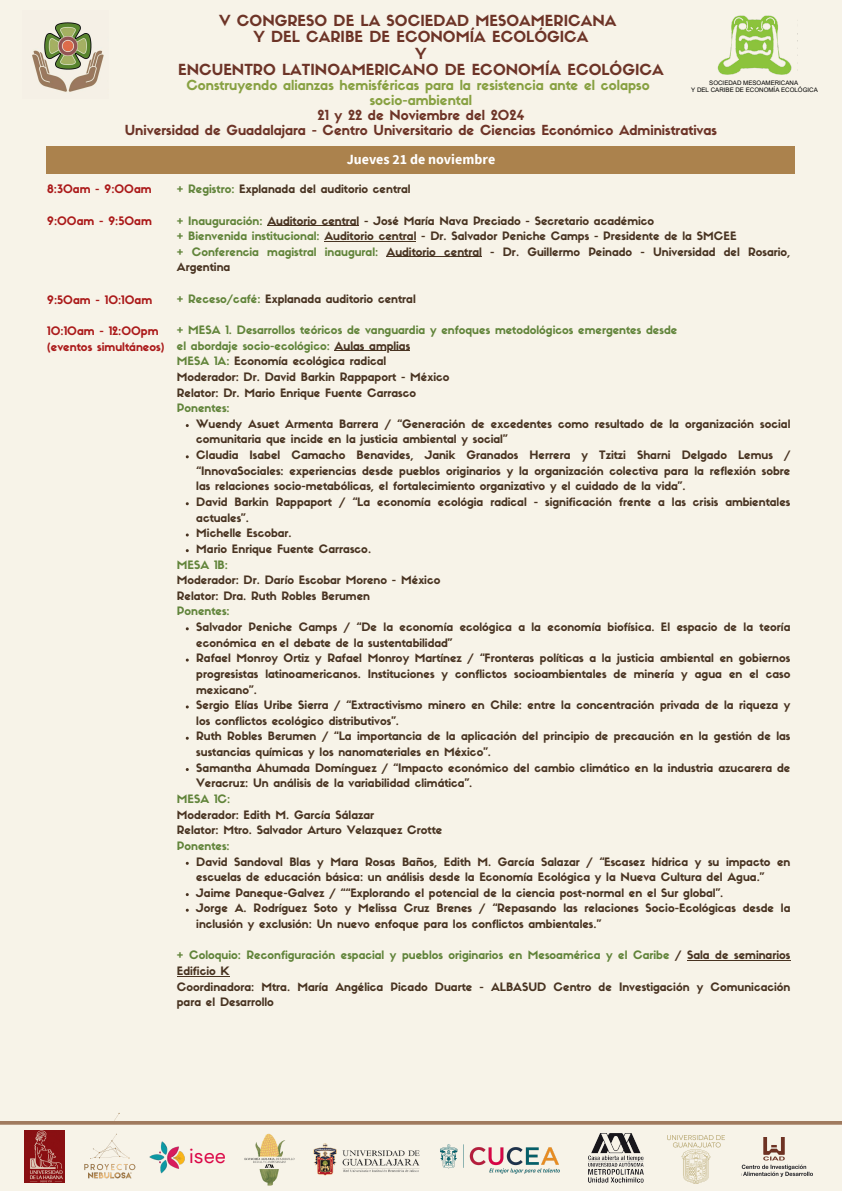
<style>
.page{position:relative;width:842px;height:1191px;background:#fff}
.page>*{position:absolute;margin:0;border:0;box-sizing:border-box;transform-origin:0 0}
.t1{font:19.6px "DM Sans";color:#db0747}
.t2{font:15px/16.5px "Sifonn Basic";color:#6d3427;text-align:center}
.t3{font:700 14px "Source Sans Pro";color:#fff}
.t4{font:13.6px/15px "Sifonn Basic";color:#6d3427;text-align:center}
.t5{font:13.6px/15px "Sifonn Basic";color:#88a142;text-align:center}
.t6{font:11.5px/15.8px "Sifonn Basic";color:#ab1a1a}
.t7{font:11.4px/15.6px "Sifonn Basic";color:#483321}
.t8{font:11.4px/15.6px "Sifonn Basic";color:#61843a}
.t9{font:6.2px "Arial MT Pro";color:#000}
.s1{color:#61843a}
.s2{color:#483321}
</style>
<div class="page">
<div style="left:0;top:0;width:842px;height:1190px;background:#f7f3e8"></div>
<div style="left:47px;top:146px;width:748px;height:27px;background:#ab824d"></div>
<hr style="left:267px;top:225px;width:92px;height:1px;background:#483321">
<hr style="left:324px;top:241px;width:92px;height:1px;background:#483321">
<hr style="left:386px;top:256px;width:96px;height:1px;background:#483321">
<hr style="left:335px;top:350px;width:75px;height:1px;background:#483321">
<hr style="left:687px;top:960px;width:103px;height:1px;background:#483321">
<hr style="left:177px;top:975px;width:53px;height:1px;background:#483321">
<img style="left:32px;top:22px;width:72px;height:70px">
<img style="left:717px;top:15px;width:81px;height:60px">
<svg style="left:0;top:1121px;width:842px;height:63px"></svg>
<img style="left:439px;top:1143px;width:122px;height:32px">
<img style="left:742px;top:1137px;width:70px;height:39px">
<img style="left:75px;top:1130px;width:67px;height:52px">
<img style="left:312px;top:1138px;width:109px;height:39px">
<img style="left:586px;top:1127px;width:58px;height:57px">
<img style="left:24px;top:1130px;width:41px;height:52px">
<img style="left:667px;top:1135px;width:58px;height:48px">
<img style="left:149px;top:1138px;width:39px;height:35px">
<img style="left:241px;top:1131px;width:57px;height:55px">
<h2 class="t2" style="left:178px;top:14px;width:487px">V CONGRESO DE LA SOCIEDAD MESOAMERICANA<br>Y DEL CARIBE DE ECONOMÍA ECOLÓGICA<br>Y<br>ENCUENTRO LATINOAMERICANO DE ECONOMÍA ECOLÓGICA</h2>
<p class="t5" style="left:186px;top:79px;width:465px">Construyendo alianzas hemisféricas para la resistencia ante el colapso socio-ambiental</p>
<p class="t4" style="left:125px;top:109px;width:594px">21 y 22 de Noviembre del 2024<br>Universidad de Guadalajara - Centro Universitario de Ciencias Económico Administrativas</p>
<p class="t3" style="left:347px;top:150px;width:150px">Jueves 21 de noviembre</p>
<p class="t6" style="left:47px;top:182px;width:106px">8:30am - 9:00am</p>
<p class="t6" style="left:47px;top:214px;width:106px">9:00am - 9:50am</p>
<p class="t9" style="left:709px;top:81px;width:90px">SOCIEDAD MESOAMERICANA</p>
<p class="t9" style="left:691px;top:88px;width:128px">Y DEL CARIBE DE ECONOMÍA ECOLÓGICA</p>
<h3 class="t7" style="left:177px;top:183px;width:235px"><span class="s1">+ Registro:</span> Explanada del auditorio central</h3>
<h3 class="t7" style="left:177px;top:214px;width:615px"><span class="s1">+ Inauguración:</span> Auditorio central - José María Nava Preciado - Secretario académico<br><span class="s1">+ Bienvenida institucional:</span> Auditorio central - Dr. Salvador Peniche Camps - Presidente de la SMCEE<br><span class="s1">+ Conferencia magistral inaugural:</span> Auditorio central - Dr. Guillermo Peinado - Universidad del Rosario, Argentina</h3>
<h3 class="t7" style="left:177px;top:292px;width:240px"><span class="s1">+ Receso/café:</span> Explanada auditorio central</h3>
<h3 class="t8" style="left:177px;top:323px;width:502px">+ MESA 1. Desarrollos teóricos de vanguardia y enfoques metodológicos emergentes desde el abordaje socio-ecológico: <span class="s2">Aulas amplias</span></h3>
<h3 class="t7" style="left:177px;top:354px;width:211px"><span class="s1">MESA 1A:</span> Economía ecológica radical</h3>
<h3 class="t7" style="left:177px;top:370px;width:274px">Moderador: Dr. David Barkin Rappaport - México</h3>
<h3 class="t7" style="left:177px;top:386px;width:241px">Relator: Dr. Mario Enrique Fuente Carrasco</h3>
<h3 class="t8" style="left:177px;top:401px;width:54px">Ponentes:</h3>
<h3 class="t7" style="left:196px;top:417px;width:596px">Wuendy Asuet Armenta Barrera / “Generación de excedentes como resultado de la organización social</h3>
<h3 class="t7" style="left:196px;top:433px;width:313px">comunitaria que incide en la justicia ambiental y social”</h3>
<h3 class="t7" style="left:196px;top:448px;width:596px">Claudia Isabel Camacho Benavides, Janik Granados Herrera y Tzitzi Sharni Delgado Lemus /</h3>
<h3 class="t7" style="left:196px;top:464px;width:596px">“InnovaSociales: experiencias desde pueblos originarios y la organización colectiva para la reflexión sobre las relaciones socio-metabólicas, el fortalecimiento organizativo y el cuidado de la vida”.<br>David Barkin Rappaport / “La economía ecológia radical - significación frente a las crisis ambientales</h3>
<h3 class="t7" style="left:196px;top:511px;width:97px">actuales”.<br>Michelle Escobar.</h3>
<h3 class="t7" style="left:196px;top:542px;width:176px">Mario Enrique Fuente Carrasco.</h3>
<p class="t7" style="left:177px;top:558px;width:265px"><span class="s1">MESA 1B:<br></span>Moderador: Dr. Darío Escobar Moreno - México<br>Relator: Dra. Ruth Robles Berumen<br><span class="s1">Ponentes:</span></p>
<p class="t7" style="left:196px;top:620px;width:596px">Salvador Peniche Camps / “De la economía ecológica a la economía biofísica. El espacio de la teoría económica en el debate de la sustentabilidad”</p>
<p class="t7" style="left:196px;top:651px;width:596px;text-align:justify">Rafael Monroy Ortiz y Rafael Monroy Martínez / “Fronteras políticas a la justicia ambiental en gobiernos progresistas latinoamericanos. Instituciones y conflictos socioambientales de minería y agua en el caso mexicano”.</p>
<p class="t7" style="left:196px;top:698px;width:596px">Sergio Elías Uribe Sierra / “Extractivismo minero en Chile: entre la concentración privada de la riqueza y los conflictos ecológico distributivos”.</p>
<p class="t7" style="left:196px;top:729px;width:596px">Ruth Robles Berumen / “La importancia de la aplicación del principio de precaución en la gestión de las sustancias químicas y los nanomateriales en México”.</p>
<h3 class="t7" style="left:196px;top:761px;width:596px">Samantha Ahumada Domínguez / “Impacto económico del cambio climático en la industria azucarera de<br>Veracruz: Un análisis de la variabilidad climática”.</h3>
<p class="t7" style="left:177px;top:792px;width:267px"><span class="s1">MESA 1C:<br></span>Moderador: Edith M. García Sálazar<br>Relator: Mtro. Salvador Arturo Velazquez Crotte<br><span class="s1">Ponentes:</span></p>
<p class="t7" style="left:196px;top:854px;width:596px">David Sandoval Blas y Mara Rosas Baños, Edith M. García Salazar / “Escasez hídrica y su impacto en escuelas de educación básica: un análisis desde la Economía Ecológica y la Nueva Cultura del Agua.”</p>
<p class="t7" style="left:196px;top:886px;width:529px">Jaime Paneque-Galvez / ““Explorando el potencial de la ciencia post-normal en el Sur global”.</p>
<p class="t7" style="left:196px;top:901px;width:596px">Jorge A. Rodríguez Soto y Melissa Cruz Brenes / “Repasando las relaciones Socio-Ecológicas desde la inclusión y exclusión: Un nuevo enfoque para los conflictos ambientales.”</p>
<p class="t7" style="left:177px;top:948px;width:615px"><span class="s1">+ Coloquio: Reconfiguración espacial y pueblos originarios en Mesoamérica y el Caribe</span> / Sala de seminarios Edificio K<br>Coordinadora: Mtra. María Angélica Picado Duarte - ALBASUD Centro de Investigación y Comunicación para el Desarrollo</p>
<p class="t6" style="left:47px;top:293px;width:106px">9:50am - 10:10am</p>
<h2 class="t6" style="left:47px;top:324px;width:119px">10:10am - 12:00pm (eventos simultáneos)</h2>
<p class="t1" style="left:189px;top:1143px;width:38px">isee</p>
</div>
